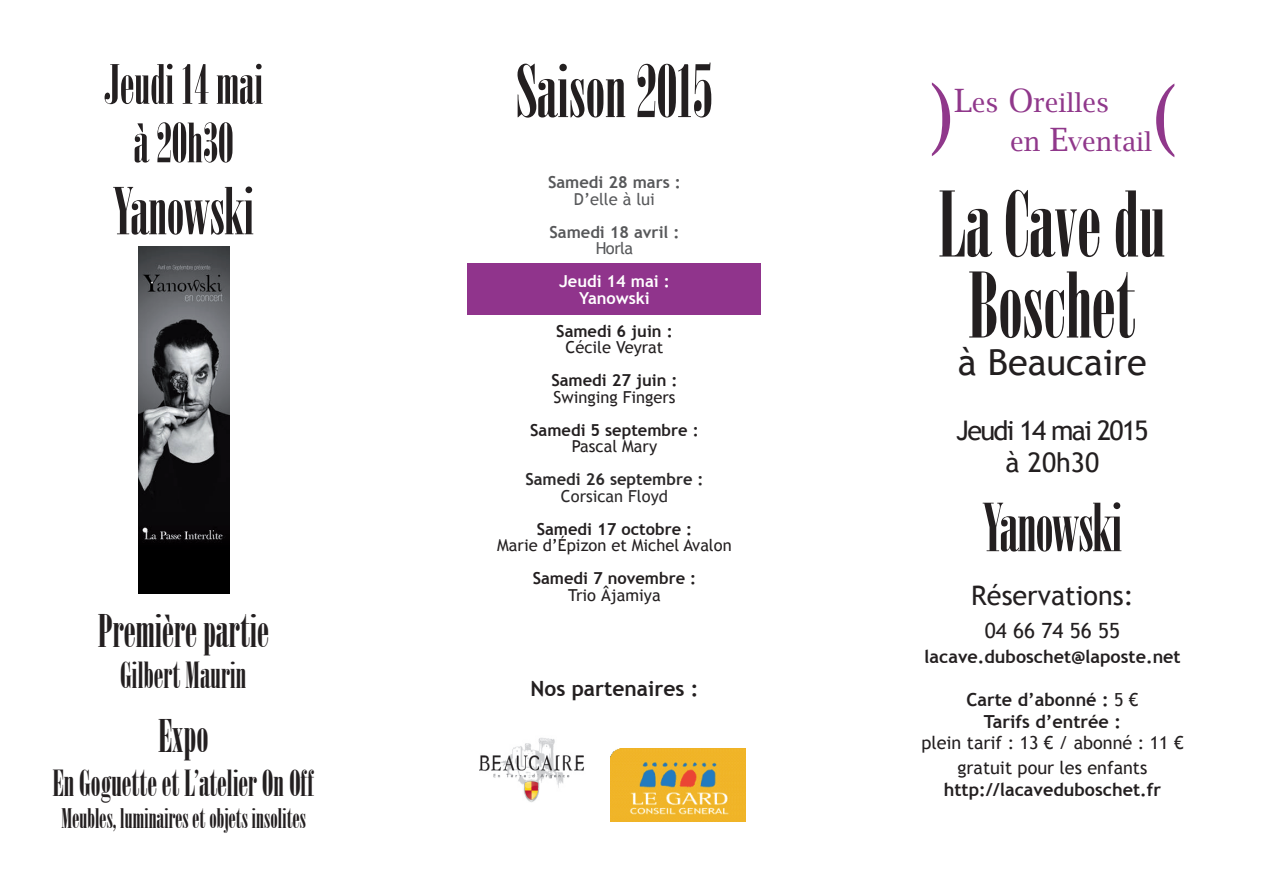
<style>
.page{position:relative;width:1263px;height:893px;background:#fff}
.page>*{position:absolute;margin:0;border:0;box-sizing:border-box;transform-origin:0 0}
.t1{font:90px/81px "Onyx";color:#231f20;text-align:center}
.t2{font:80.55px "Lucida Bright";color:#90388b}
.t3{font:72px "Onyx";color:#231f20}
.t4{font:66px "Onyx";letter-spacing:-.02em;color:#231f20}
.t5{font:64.5px "Onyx";letter-spacing:-.01em;color:#231f20}
.t6{font:54px/58.5px "Onyx";color:#231f20;text-align:center}
.t7{font:45px "Onyx";color:#231f20}
.t8{font:36px "Onyx";color:#231f20}
.t9{font:36px "Trebuchet MS";color:#231f20}
.t10{font:27px "Onyx";color:#231f20}
.t11{font:27px/32.4px "Trebuchet MS";letter-spacing:-.06em;color:#231f20;text-align:center}
.t12{font:27px "Trebuchet MS";color:#231f20}
.t13{font:25.8px/38.7px "Lucida Bright";color:#90388b}
.t14{font:700 21px "Trebuchet MS";color:#231f20}
.t15{font:21px "Trebuchet MS";color:#231f20}
.t16{font:700 18px/21.6px "Trebuchet MS";color:#231f20;text-align:center}
.t17{font:18px/25.2px "Trebuchet MS";color:#231f20;text-align:center}
.t18{font:16.5px "Trebuchet MS";color:#231f20}
.t19{font:700 16.5px "Trebuchet MS";color:#231f20}
.t20{font:700 16.5px "Trebuchet MS";color:#57585a}
.t21{font:700 16.5px/16.5px "Trebuchet MS";color:#fff;text-align:center}
.t22{font:700 16.5px "Trebuchet MS";color:#2b292a}
.t23{font:16.5px "Trebuchet MS";color:#57585a}
.t24{font:16.5px "Trebuchet MS";color:#2b292a}
.s1{font-size:32.25px}
.s2{font-weight:400}
</style>
<div class="page">
<img style="left:610px;top:748px;width:136px;height:74px">
<img style="left:480px;top:738px;width:105px;height:64px">
<div style="left:468px;top:264px;width:293px;height:51px;background:#90348c"></div>
<img style="left:138px;top:247px;width:91px;height:346px">
<h3 class="t6" style="left:104px;top:55px;width:161px">Jeudi 14 mai à 20h30</h3>
<h3 class="t5" style="left:113px;top:174px;width:143px">Yanowski</h3>
<h3 class="t7" style="left:98px;top:605px;width:173px">Première partie</h3>
<h3 class="t8" style="left:121px;top:654px;width:128px">Gilbert Maurin</h3>
<h3 class="t7" style="left:159px;top:710px;width:52px">Expo</h3>
<h3 class="t8" style="left:53px;top:762px;width:263px">En Goguette et L’atelier On Off</h3>
<h3 class="t10" style="left:61px;top:803px;width:246px">Meubles, luminaires et objets insolites</h3>
<h3 class="t3" style="left:516px;top:50px;width:198px">Saison 2015</h3>
<p class="t20" style="left:548px;top:172px;width:134px">Samedi 28 mars :</p>
<p class="t23" style="left:574px;top:189px;width:83px">D’elle à lui</p>
<p class="t20" style="left:549px;top:222px;width:132px">Samedi 18 avril :</p>
<p class="t23" style="left:596px;top:239px;width:39px">Horla</p>
<p class="t21" style="left:559px;top:273px;width:112px">Jeudi 14 mai :<br>Yanowski</p>
<p class="t19" style="left:556px;top:321px;width:118px">Samedi 6 juin :</p>
<p class="t18" style="left:565px;top:338px;width:99px">Cécile Veyrat</p>
<p class="t19" style="left:551px;top:370px;width:128px">Samedi 27 juin :</p>
<p class="t18" style="left:553px;top:387px;width:123px">Swinging Fingers</p>
<p class="t19" style="left:530px;top:420px;width:170px">Samedi 5 septembre :</p>
<p class="t18" style="left:572px;top:437px;width:87px">Pascal Mary</p>
<p class="t22" style="left:525px;top:469px;width:180px">Samedi 26 septembre :</p>
<p class="t24" style="left:561px;top:486px;width:109px">Corsican Floyd</p>
<p class="t19" style="left:537px;top:519px;width:157px">Samedi 17 octobre :</p>
<p class="t18" style="left:497px;top:536px;width:236px">Marie d’Épizon et Michel Avalon</p>
<p class="t19" style="left:533px;top:568px;width:165px">Samedi 7 novembre :</p>
<p class="t18" style="left:568px;top:585px;width:94px">Trio Âjamiya</p>
<p class="t14" style="left:530px;top:675px;width:170px">Nos partenaires :</p>
<h2 class="t2" style="left:928px;top:70px;width:27px">)</h2>
<h3 class="t13" style="left:1010px;top:84px;width:144px;text-indent:-56px"><span class="s1">L</span>es <span class="s1">O</span>reilles<br>en <span class="s1">E</span>ventail</h3>
<h2 class="t2" style="left:1152px;top:71px;width:27px">(</h2>
<h1 class="t1" style="left:939px;top:184px;width:228px">La Cave du<br>Boschet</h1>
<h3 class="t9" style="left:958px;top:341px;width:190px">à Beaucaire</h3>
<h3 class="t11" style="left:956px;top:414px;width:194px">Jeudi 14 mai 2015 à 20h30</h3>
<h3 class="t4" style="left:982px;top:490px;width:141px">Yanowski</h3>
<h3 class="t12" style="left:971px;top:580px;width:164px">Réservations:</h3>
<p class="t15" style="left:985px;top:618px;width:137px">04 66 74 56 55</p>
<p class="t16" style="left:924px;top:646px;width:258px">lacave.duboschet@laposte.net</p>
<p class="t16" style="left:966px;top:689px;width:173px">Carte d’abonné : <span class="s2">5 €<br></span>Tarifs d’entrée :</p>
<p class="t17" style="left:921px;top:730px;width:264px">plein tarif : 13 € / abonné : 11 € gratuit pour les enfants</p>
<p class="t16" style="left:944px;top:779px;width:219px">http://lacaveduboschet.fr</p>
</div>
